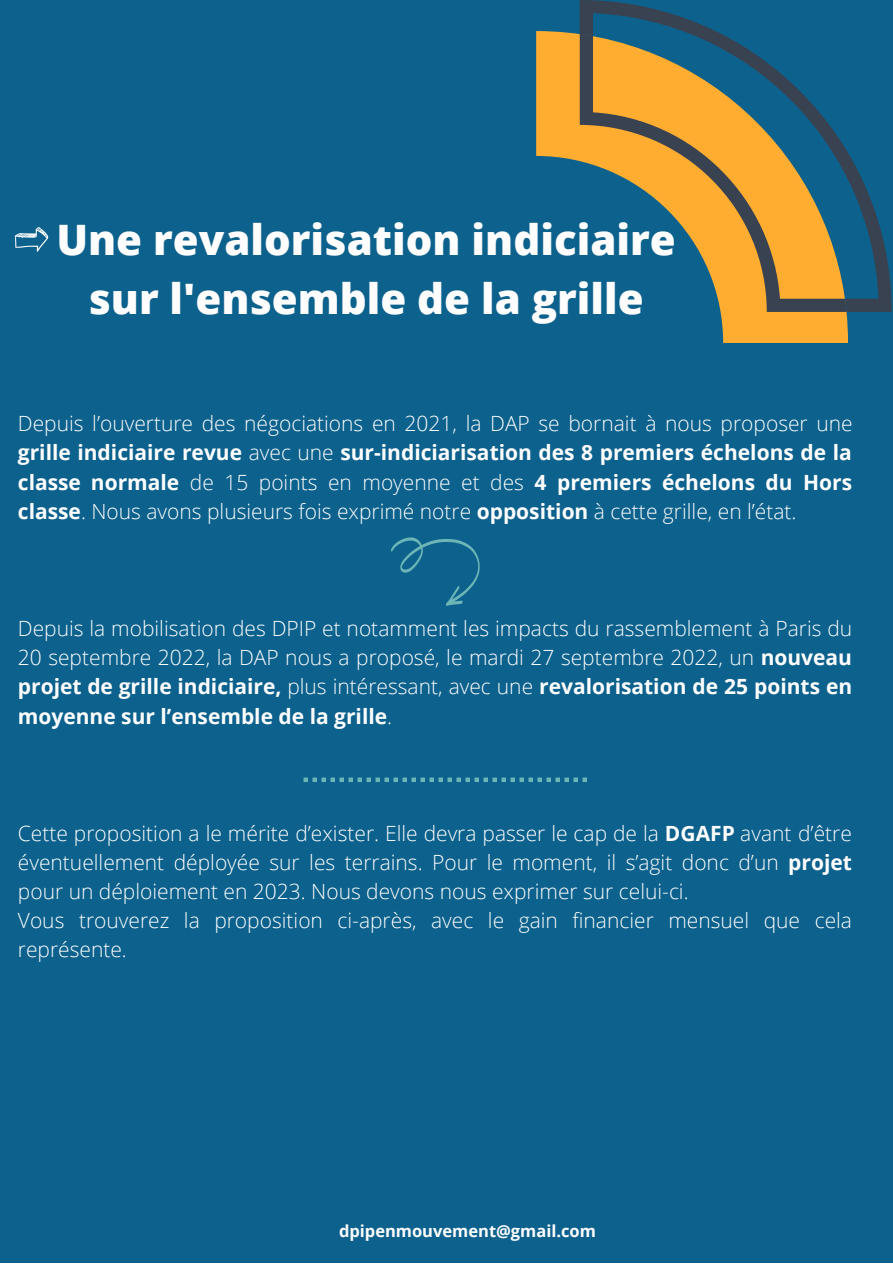
<style>
.page{position:relative;width:893px;height:1264px;background:#fff}
.page>*{position:absolute;margin:0;border:0;box-sizing:border-box;transform-origin:0 0}
.t1{font:800 42px/58.5px "Open Sans";color:#fdfdfd;text-align:center}
.t2{font:300 21px/29.2px "Open Sans";color:#fdfdfd;text-align:justify}
.t3{font:700 16.5px "Open Sans";color:#fdfdfd}
.s1{font-weight:700}
</style>
<div class="page">
<div style="left:0;top:0;width:892px;height:1262px;background:#0c618d"></div>
<svg style="left:536px;top:31px;width:312px;height:312px"></svg>
<svg style="left:579px;top:0;width:312px;height:312px"></svg>
<svg style="left:579px;top:34px;width:267px;height:278px"></svg>
<svg style="left:15px;top:227px;width:33px;height:25px"></svg>
<svg style="left:391px;top:537px;width:88px;height:69px"></svg>
<svg style="left:303px;top:777px;width:284px;height:5px"></svg>
<h1 class="t1" style="left:56px;top:209px;width:620px">Une revalorisation indiciaire sur l'ensemble de la grille</h1>
<p class="t2" style="left:18px;top:408px;width:836px">Depuis l’ouverture des négociations en 2021, la DAP se bornait à nous proposer une <span class="s1">grille indiciaire revue</span> avec une <span class="s1">sur-indiciarisation des 8 premiers échelons de la classe normale</span> de 15 points en moyenne et des <span class="s1">4 premiers échelons du Hors classe</span>. Nous avons plusieurs fois exprimé notre <span class="s1">opposition</span> à cette grille, en l’état.</p>
<p class="t2" style="left:18px;top:613px;width:835px">Depuis la mobilisation des DPIP et notamment les impacts du rassemblement à Paris du 20 septembre 2022, la DAP nous a proposé, le mardi 27 septembre 2022, un <span class="s1">nouveau projet de grille indiciaire,</span> plus intéressant, avec une <span class="s1">revalorisation de 25 points en moyenne sur l’ensemble de la grille</span>.</p>
<p class="t2" style="left:18px;top:817px;width:835px;text-align:left">Cette proposition a le mérite d’exister. Elle devra passer le cap de la <span class="s1">DGAFP</span> avant d’être éventuellement déployée sur les terrains. Pour le moment, il s’agit donc d’un <span class="s1">projet </span>pour un déploiement en 2023. Nous devons nous exprimer sur celui-ci.<br>Vous trouverez la proposition ci-après, avec le gain financier mensuel que cela représente.</p>
<p class="t3" style="left:339px;top:1219px;width:258px">dpipenmouvement@gmail.com</p>
</div>
